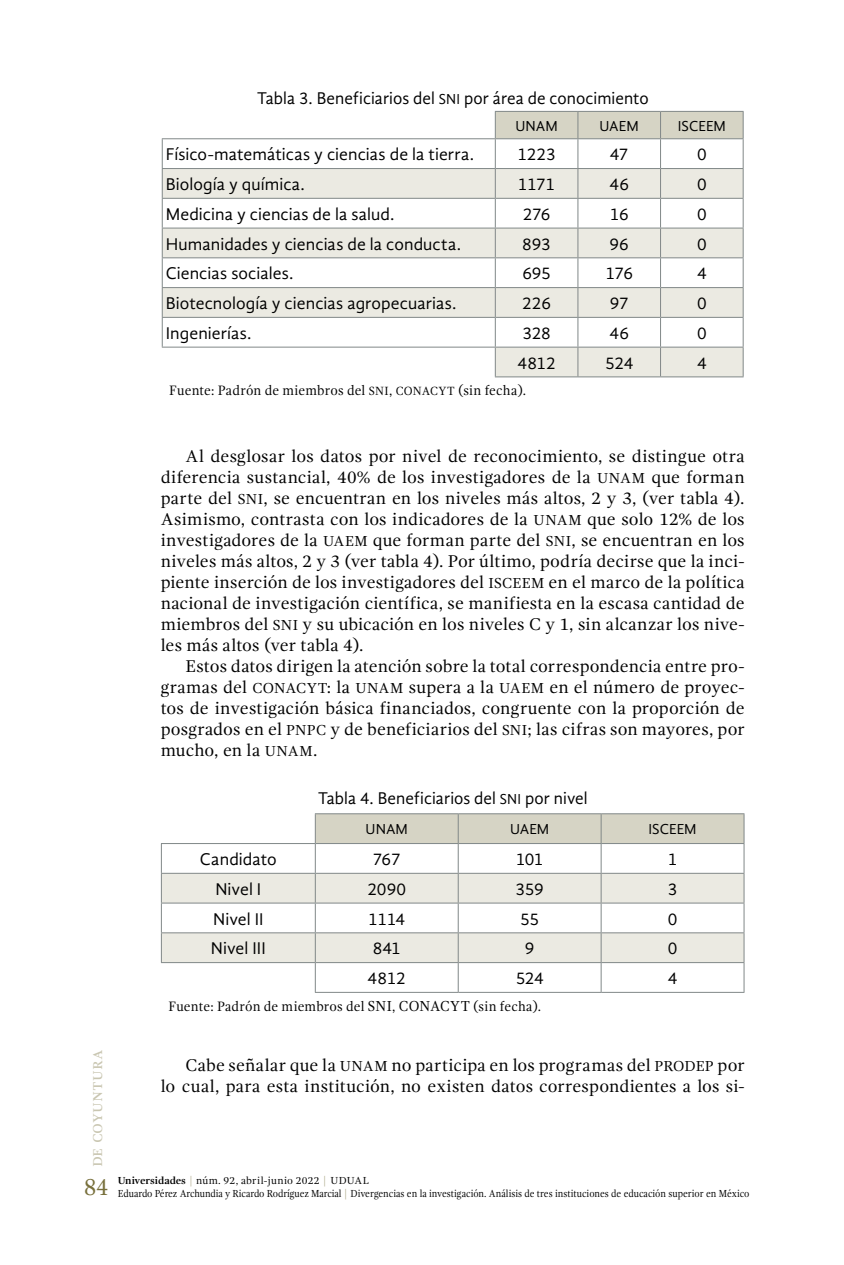
<style>
.page{position:relative;width:844px;height:1265px;background:#fff}
.page>*{position:absolute;margin:0;border:0;box-sizing:border-box;transform-origin:0 0}
.t1{font:24.5px "Gandhi Serif";color:#78703c;scale:.9 1}
.art-cuerpo_de_texto{font:17.5px/21px "Gandhi Serif";letter-spacing:.005em;color:#000;text-align:justify}
.tabla_id_izq{font:17.5px "Gandhi Sans";letter-spacing:.005em;color:#000}
.tabla_id{font:17.5px "Gandhi Sans";letter-spacing:-.015em;color:#000}
.tiulo_celda{font:17.5px "Gandhi Sans";letter-spacing:.005em;color:#000}
.t2{font:17.5px "Gandhi Serif";letter-spacing:.015em;color:#c9c6b1}
.tabla_centro_tit{font:14.88px "Gandhi Sans";letter-spacing:.005em;color:#000}
.art-bibliografia{font:14px "Gandhi Serif";letter-spacing:.015em;color:#000;scale:.95 1}
.mar-autores-izq{font:10.5px "Gandhi Serif";letter-spacing:-.01em;color:#000;scale:.9 1}
.mar-universidades_iz{font:10.5px "Gandhi Serif";letter-spacing:.025em;color:#000}
.s1{font-size:14.88px}
.s2{font-size:12.25px}
.s3{font-weight:700}
.s4{color:#aea98a}
</style>
<div class="page">
<svg style="left:163px;top:169px;width:331px;height:178px;fill:#ebeae2"></svg>
<hr style="left:162px;top:198px;width:333px;height:1px;background:#818888">
<hr style="left:162px;top:228px;width:333px;height:1px;background:#818888">
<hr style="left:162px;top:257px;width:333px;height:1px;background:#818888">
<hr style="left:162px;top:287px;width:333px;height:1px;background:#818888">
<hr style="left:162px;top:138px;width:333px;height:1px;background:#818888">
<hr style="left:162px;top:168px;width:333px;height:1px;background:#818888">
<hr style="left:162px;top:317px;width:333px;height:1px;background:#818888">
<svg style="left:162px;top:139px;width:1px;height:208px"></svg>
<hr style="left:162px;top:347px;width:333px;height:1px;background:#818888">
<svg style="left:494px;top:111px;width:249px;height:265px"></svg>
<hr style="left:494px;top:376px;width:83px;height:1px;background:#818888">
<hr style="left:577px;top:376px;width:83px;height:1px;background:#818888">
<hr style="left:660px;top:376px;width:83px;height:1px;background:#818888">
<svg style="left:162px;top:874px;width:153px;height:88px;fill:#ebeae2"></svg>
<hr style="left:161px;top:843px;width:154px;height:1px;background:#818888">
<hr style="left:315px;top:992px;width:143px;height:1px;background:#818888">
<hr style="left:458px;top:992px;width:143px;height:1px;background:#818888">
<hr style="left:601px;top:992px;width:143px;height:1px;background:#818888">
<hr style="left:161px;top:873px;width:154px;height:1px;background:#818888">
<hr style="left:161px;top:903px;width:154px;height:1px;background:#818888">
<hr style="left:161px;top:932px;width:154px;height:1px;background:#818888">
<svg style="left:161px;top:844px;width:1px;height:118px"></svg>
<hr style="left:161px;top:962px;width:154px;height:1px;background:#818888">
<hr style="left:315px;top:813px;width:143px;height:1px;background:#818888">
<hr style="left:458px;top:813px;width:143px;height:1px;background:#818888">
<hr style="left:601px;top:813px;width:143px;height:1px;background:#818888">
<svg style="left:315px;top:814px;width:429px;height:178px"></svg>
<hr style="left:315px;top:843px;width:143px;height:1px;background:#818888">
<hr style="left:458px;top:843px;width:143px;height:1px;background:#818888">
<hr style="left:601px;top:843px;width:143px;height:1px;background:#818888">
<p class="tiulo_celda" style="left:256px;top:89px;width:393px">Tabla 3. Beneficiarios del <span class="s1">SNI</span> por área de conocimiento</p>
<p class="tabla_centro_tit" style="left:515px;top:117px;width:44px">UNAM</p>
<p class="tabla_centro_tit" style="left:599px;top:117px;width:41px">UAEM</p>
<p class="tabla_centro_tit" style="left:677px;top:117px;width:50px">ISCEEM</p>
<p class="tabla_id_izq" style="left:166px;top:145px;width:310px">Físico-matemáticas y ciencias de la tierra.</p>
<p class="tabla_id" style="left:517px;top:145px;width:40px">1223</p>
<p class="tabla_id" style="left:609px;top:145px;width:20px">47</p>
<p class="tabla_id" style="left:696px;top:145px;width:11px">0</p>
<p class="tabla_id_izq" style="left:166px;top:174px;width:141px">Biología y química.</p>
<p class="tabla_id" style="left:518px;top:174px;width:39px">1171</p>
<p class="tabla_id" style="left:609px;top:174px;width:21px">46</p>
<p class="tabla_id" style="left:696px;top:174px;width:11px">0</p>
<p class="tabla_id_izq" style="left:166px;top:204px;width:230px">Medicina y ciencias de la salud.</p>
<p class="tabla_id" style="left:522px;top:204px;width:29px">276</p>
<p class="tabla_id" style="left:609px;top:204px;width:20px">16</p>
<p class="tabla_id" style="left:696px;top:204px;width:11px">0</p>
<p class="tabla_id_izq" style="left:166px;top:234px;width:297px">Humanidades y ciencias de la conducta.</p>
<p class="tabla_id" style="left:522px;top:234px;width:30px">893</p>
<p class="tabla_id" style="left:609px;top:234px;width:21px">96</p>
<p class="tabla_id" style="left:696px;top:234px;width:11px">0</p>
<p class="tabla_id_izq" style="left:166px;top:264px;width:129px">Ciencias sociales.</p>
<p class="tabla_id" style="left:522px;top:264px;width:30px">695</p>
<p class="tabla_id" style="left:605px;top:264px;width:29px">176</p>
<p class="tabla_id" style="left:696px;top:264px;width:11px">4</p>
<p class="tabla_id_izq" style="left:166px;top:293px;width:292px">Biotecnología y ciencias agropecuarias.</p>
<p class="tabla_id" style="left:522px;top:293px;width:30px">226</p>
<p class="tabla_id" style="left:609px;top:293px;width:21px">97</p>
<p class="tabla_id" style="left:696px;top:293px;width:11px">0</p>
<p class="tabla_id_izq" style="left:166px;top:323px;width:87px">Ingenierías.</p>
<p class="tabla_id" style="left:522px;top:323px;width:30px">328</p>
<p class="tabla_id" style="left:609px;top:323px;width:21px">46</p>
<p class="tabla_id" style="left:696px;top:323px;width:11px">0</p>
<p class="tabla_id" style="left:517px;top:353px;width:40px">4812</p>
<p class="tabla_id" style="left:605px;top:353px;width:30px">524</p>
<p class="tabla_id" style="left:696px;top:353px;width:11px">4</p>
<p class="art-bibliografia" style="left:169px;top:382px;width:377px">Fuente: Padrón de miembros del <span class="s2">SNI</span>, <span class="s2">CONACYT</span> (sin fecha).</p>
<p class="art-cuerpo_de_texto" style="left:161px;top:446px;width:585px;text-indent:25px">Al desglosar los datos por nivel de reconocimiento, se distingue otra diferencia sustancial, 40% de los investigadores de la <span class="s1">UNAM</span> que forman parte del <span class="s1">SNI</span>, se encuentran en los niveles más altos, 2 y 3, (ver tabla 4).<br>Asimismo, contrasta con los indicadores de la <span class="s1">UNAM</span> que solo 12% de los investigadores de la <span class="s1">UAEM</span> que forman parte del <span class="s1">SNI</span>, se encuentran en los niveles más altos, 2 y 3 (ver tabla 4). Por último, podría decirse que la inci&shy;piente inserción de los investigadores del <span class="s1">ISCEEM</span> en el marco de la política nacional de investigación científica, se manifiesta en la escasa cantidad de miembros del <span class="s1">SNI</span> y su ubicación en los niveles C y 1, sin alcanzar los nive&shy;les más altos (ver tabla 4).</p>
<p class="art-cuerpo_de_texto" style="left:161px;top:656px;width:585px;text-indent:25px">Estos datos dirigen la atención sobre la total correspondencia entre pro&shy;gramas del <span class="s1">CONACYT</span>: la <span class="s1">UNAM</span> supera a la <span class="s1">UAEM</span> en el número de proyec&shy;tos de investigación básica financiados, congruente con la proporción de posgrados en el <span class="s1">PNPC</span> y de beneficiarios del <span class="s1">SNI</span>; las cifras son mayores, por mucho, en la <span class="s1">UNAM</span>.</p>
<p class="tiulo_celda" style="left:317px;top:789px;width:271px">Tabla 4. Beneficiarios del <span class="s1">SNI</span> por nivel</p>
<p class="tabla_centro_tit" style="left:365px;top:821px;width:44px">UNAM</p>
<p class="tabla_centro_tit" style="left:510px;top:821px;width:41px">UAEM</p>
<p class="tabla_centro_tit" style="left:648px;top:821px;width:50px">ISCEEM</p>
<p class="tabla_id" style="left:200px;top:849px;width:78px">Candidato</p>
<p class="tabla_id" style="left:373px;top:849px;width:29px">767</p>
<p class="tabla_id" style="left:515px;top:849px;width:29px">101</p>
<p class="tabla_id" style="left:667px;top:849px;width:11px">1</p>
<p class="tabla_id" style="left:215px;top:879px;width:47px">Nivel I</p>
<p class="tabla_id" style="left:367px;top:879px;width:40px">2090</p>
<p class="tabla_id" style="left:515px;top:879px;width:30px">359</p>
<p class="tabla_id" style="left:667px;top:879px;width:11px">3</p>
<p class="tabla_id" style="left:213px;top:909px;width:52px">Nivel II</p>
<p class="tabla_id" style="left:368px;top:909px;width:38px">1114</p>
<p class="tabla_id" style="left:520px;top:909px;width:20px">55</p>
<p class="tabla_id" style="left:667px;top:909px;width:11px">0</p>
<p class="tabla_id" style="left:211px;top:939px;width:56px">Nivel III</p>
<p class="tabla_id" style="left:372px;top:939px;width:30px">841</p>
<p class="tabla_id" style="left:524px;top:939px;width:11px">9</p>
<p class="tabla_id" style="left:667px;top:939px;width:11px">0</p>
<p class="tabla_id" style="left:367px;top:968px;width:40px">4812</p>
<p class="tabla_id" style="left:515px;top:968px;width:30px">524</p>
<p class="tabla_id" style="left:667px;top:968px;width:11px">4</p>
<p class="art-bibliografia" style="left:168px;top:998px;width:394px">Fuente: Padrón de miembros del <span class="s1">SNI</span>, <span class="s1">CONACYT</span> (sin fecha).</p>
<p class="t2" style="left:86px;top:1167px;width:120px;rotate:-90deg">de coyuntura</p>
<h1 class="t1" style="left:84px;top:1173px;width:28px">84</h1>
<p class="art-cuerpo_de_texto" style="left:161px;top:1055px;width:585px;text-align:right">Cabe señalar que la <span class="s1">UNAM</span> no participa en los programas del <span class="s1">PRODEP</span> por<br>lo cual, para esta institución, no existen datos correspondientes a los si-</p>
<p class="mar-universidades_iz" style="left:118px;top:1175px;width:253px"><span class="s3">Universidades</span> <span class="s4">|</span> núm. 92, abril-junio 2022 <span class="s4">|</span> UDUAL</p>
<p class="mar-autores-izq" style="left:118px;top:1187px;width:703px">Eduardo Pérez Archundia y Ricardo Rodríguez Marcial <span class="s4">|</span> Divergencias en la investigación. Análisis de tres instituciones de educación superior en México</p>
</div>
